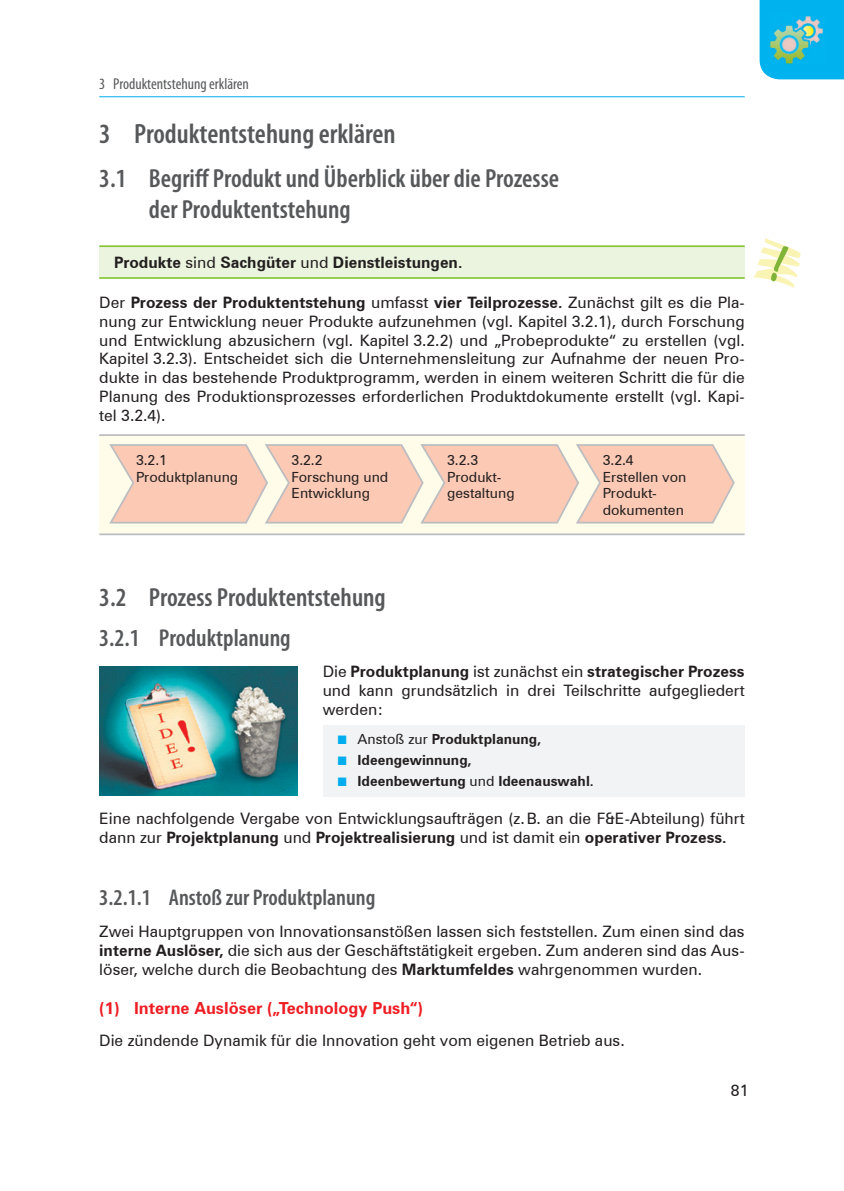
<style>
.page{position:relative;width:844px;height:1191px;background:#fff}
.page>*{position:absolute;margin:0;border:0;box-sizing:border-box;transform-origin:0 0}
.t1{font:600 condensed 28px "Myriad Pro";color:#57585a}
.t2{font:600 condensed 26.25px/31.5px "Myriad Pro";color:#57585a}
.t3{font:600 condensed 24.5px "Myriad Pro";color:#57585a}
.t4{font:600 condensed 22.75px "Myriad Pro";color:#57585a}
.t5{font:700 16.62px "Zurich BT";color:#ee1d23}
.Fließtext{font:15.75px/18.9px "Zurich BT";color:#231f20;text-align:justify}
.Merke_Text{font:700 15.75px "Zurich BT";color:#231f20}
.Kolumnentitel_rechts{font:condensed 15.75px "Myriad Pro";color:#57585a}
.Grundtext{font:14px/16.8px "Zurich BT";color:#231f20}
.t6{font:700 14px "Zurich BT";color:#231f20}
.s1{font-weight:400}
.s2{font-weight:700}
.s3{font-family:"Uni Math";font-weight:400;font-size:12.25px;color:#00aeef}
</style>
<div class="page">
<div style="left:759px;top:0;width:84px;height:79px;background:#00b3ef"></div>
<img style="left:769px;top:15px;width:56px;height:49px">
<hr style="left:99px;top:96px;width:645px;height:1px;background:#00aeef">
<div style="left:322px;top:725px;width:422px;height:30px;background:#f2f3f4"></div>
<div style="left:322px;top:746px;width:422px;height:29px;background:#f2f3f4"></div>
<div style="left:322px;top:766px;width:422px;height:30px;background:#f2f3f4"></div>
<div style="left:99px;top:246px;width:645px;height:32px;background:#ebf4de"></div>
<hr style="left:99px;top:245px;width:645px;height:2px;background:#8bc63e">
<hr style="left:99px;top:277px;width:645px;height:2px;background:#8bc63e">
<div style="left:99px;top:435px;width:645px;height:99px;background:#fffde9"></div>
<hr style="left:99px;top:533px;width:645px;height:2px;background:#bcbdc0">
<hr style="left:99px;top:434px;width:645px;height:2px;background:#bcbdc0">
<svg style="left:109px;top:444px;width:626px;height:80px;background:#f8cfbb"></svg>
<svg style="left:753px;top:238px;width:47px;height:50px"></svg>
<img style="left:99px;top:666px;width:199px;height:129px">
<p class="Kolumnentitel_rechts" style="left:99px;top:76px;width:151px">3 Produktentstehung erklären</p>
<p class="t1" style="left:99px;top:118px;width:298px">3 Produktentstehung erklären</p>
<p class="t2" style="left:149px;top:162px;width:411px;text-indent:-50px">3.1 Begriff Produkt und Überblick über die Prozesse der Produktentstehung</p>
<p class="Merke_Text" style="left:114px;top:253px;width:349px">Produkte <span class="s1">sind</span> Sachgüter <span class="s1">und</span> Dienstleistungen.</p>
<p class="Fließtext" style="left:99px;top:292px;width:646px">Der <span class="s2">Prozess der Produktentstehung</span> umfasst <span class="s2">vier Teilprozesse.</span> Zunächst gilt es die Pla&shy;nung zur Entwicklung neuer Produkte aufzunehmen (vgl. Kapitel 3.2.1), durch Forschung und Entwicklung abzusichern (vgl. Kapitel 3.2.2) und „Probeprodukte“ zu erstellen (vgl.<br>Kapitel 3.2.3). Entscheidet sich die Unternehmensleitung zur Aufnahme der neuen Pro&shy;dukte in das bestehende Produktprogramm, werden in einem weiteren Schritt die für die Planung des Produktionsprozesses erforderlichen Produktdokumente erstellt (vgl. Kapi&shy;tel 3.2.4).</p>
<p class="Grundtext" style="left:136px;top:451px;width:104px">3.2.1<br>Produktplanung</p>
<p class="Grundtext" style="left:291px;top:451px;width:98px">3.2.2<br>Forschung und<br>Entwicklung</p>
<p class="Grundtext" style="left:447px;top:451px;width:69px">3.2.3<br>Produkt&shy;gestaltung</p>
<p class="Grundtext" style="left:602px;top:451px;width:85px">3.2.4<br>Erstellen von<br>Produkt&shy;dokumenten</p>
<p class="t2" style="left:99px;top:582px;width:288px">3.2 Prozess Produktentstehung</p>
<p class="t3" style="left:99px;top:624px;width:193px">3.2.1 Produktplanung</p>
<p class="Fließtext" style="left:322px;top:662px;width:423px">Die <span class="s2">Produktplanung</span> ist zunächst ein <span class="s2">strategischer Prozess </span>und kann grundsätzlich in drei Teilschritte aufgegliedert werden:</p>
<p class="t6" style="left:337px;top:730px;width:205px"><span class="s3">■</span> <span class="s1">Anstoß zur</span> Produktplanung,</p>
<p class="t6" style="left:337px;top:751px;width:135px"><span class="s3">■</span> Ideengewinnung,</p>
<p class="t6" style="left:337px;top:772px;width:257px"><span class="s3">■</span> Ideenbewertung <span class="s1">und</span> Ideenauswahl.</p>
<p class="Fließtext" style="left:99px;top:809px;width:646px">Eine nachfolgende Vergabe von Entwicklungsaufträgen (z.B. an die F&amp;E-Abteilung) führt dann zur <span class="s2">Projektplanung</span> und <span class="s2">Projektrealisierung</span> und ist damit ein <span class="s2">operativer Prozess.</span></p>
<p class="t4" style="left:99px;top:885px;width:277px">3.2.1.1 Anstoß zur Produktplanung</p>
<p class="Fließtext" style="left:99px;top:921px;width:646px">Zwei Hauptgruppen von Innovationsanstößen lassen sich feststellen. Zum einen sind das <span class="s2">interne Auslöser,</span> die sich aus der Geschäftstätigkeit ergeben. Zum anderen sind das Aus&shy;löser, welche durch die Beobachtung des <span class="s2">Marktumfeldes</span> wahrgenommen wurden.</p>
<p class="t5" style="left:99px;top:998px;width:325px">(1) Interne Auslöser („Technology Push“)</p>
<p class="Fließtext" style="left:99px;top:1030px;width:527px">Die zündende Dynamik für die Innovation geht vom eigenen Betrieb aus.</p>
<p class="Fließtext" style="left:730px;top:1081px;width:19px">81</p>
</div>
